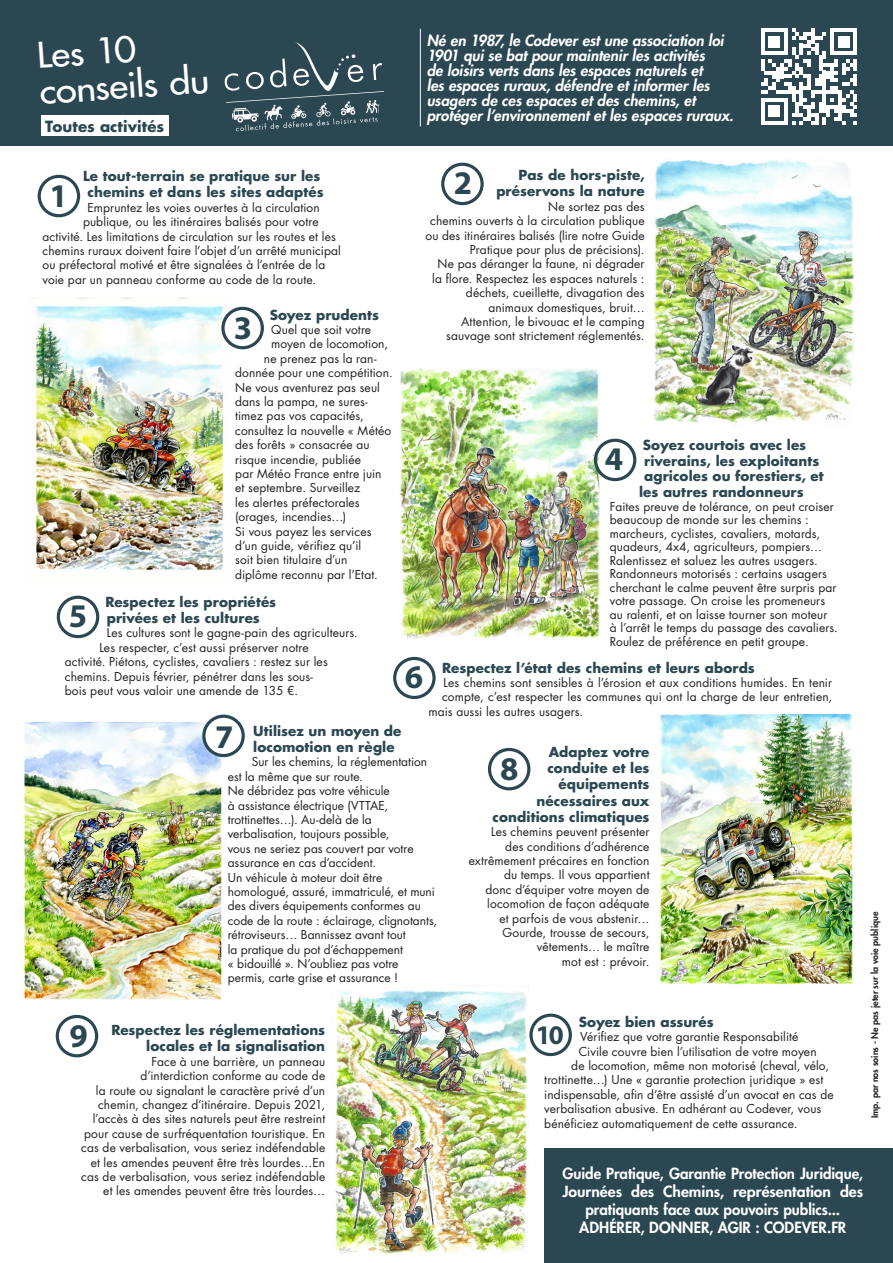
<style>
.page{position:relative;width:893px;height:1263px;background:#fff}
.page>*{position:absolute;margin:0;border:0;box-sizing:border-box;transform-origin:0 0}
.t1{font:500 34.5px/36px "Futura Std";color:#fff;scale:1.1 1}
.t2{font:700 33.15px "Myriad Pro";color:#2a4752}
.t3{font:700 27px "Myriad Pro";color:#2a4752}
.t4{font:italic 800 15px/15px "Futura Std";color:#fff}
.t5{font:800 15px/18px "Futura Std";color:#fff;text-align:center}
.t6{font:700 15px "Futura Std";letter-spacing:.005em;color:#2a4752}
.t7{font:700 13.5px/16.2px "Futura Std";letter-spacing:.005em;color:#2a4752;text-align:right}
.t8{font:12px/14.4px "Futura Std";letter-spacing:.01em;color:#231f20}
.t9{font:800 9px "Futura Std";color:#231f20}
</style>
<div class="page">
<div style="left:544px;top:1149px;width:349px;height:114px;background:#2a4752"></div>
<img style="left:659px;top:713px;width:194px;height:271px">
<img style="left:36px;top:298px;width:195px;height:272px">
<img style="left:24px;top:718px;width:200px;height:282px">
<img style="left:400px;top:368px;width:201px;height:271px">
<img style="left:335px;top:985px;width:192px;height:269px">
<img style="left:654px;top:160px;width:200px;height:263px">
<div style="left:393px;top:657px;width:43px;height:42px;border:3px solid #2a4752;border-radius:50%"></div>
<div style="left:57px;top:596px;width:42px;height:42px;border:3px solid #2a4752;border-radius:50%"></div>
<div style="left:594px;top:439px;width:42px;height:42px;border:3px solid #2a4752;border-radius:50%"></div>
<div style="left:38px;top:175px;width:42px;height:42px;border:3px solid #2a4752;border-radius:50%"></div>
<div style="left:441px;top:163px;width:43px;height:42px;border:3px solid #2a4752;border-radius:50%"></div>
<div style="left:221px;top:307px;width:43px;height:42px;border:3px solid #2a4752;border-radius:50%"></div>
<div style="left:204px;top:716px;width:39px;height:39px;background:#fff;border-radius:50%"></div>
<div style="left:202px;top:715px;width:43px;height:42px;border:3px solid #2a4752;border-radius:50%"></div>
<div style="left:488px;top:748px;width:42px;height:42px;border:3px solid #2a4752;border-radius:50%"></div>
<div style="left:56px;top:1015px;width:42px;height:42px;border:3px solid #2a4752;border-radius:50%"></div>
<div style="left:529px;top:1013px;width:43px;height:43px;border:3px solid #2a4752;border-radius:50%"></div>
<div style="left:0;top:0;width:893px;height:145px;background:#2a4752"></div>
<svg style="left:224px;top:42px;width:160px;height:90px"></svg>
<hr style="left:420px;top:29px;width:1px;height:97px;background:#fff">
<div style="left:41px;top:115px;width:127px;height:21px;background:#fff"></div>
<svg style="left:761px;top:28px;width:96px;height:97px"></svg>
<p class="t1" style="left:36px;top:38px;width:156px;rotate:-4deg">Les 10 conseils du</p>
<p class="t4" style="left:427px;top:33px;width:308px">Né en 1987, le Codever est une association loi 1901 qui se bat pour maintenir les activités<br>de loisirs verts dans les espaces naturels et<br>les espaces ruraux, défendre et informer les usagers de ces espaces et des chemins, et protéger l’environnement et les espaces ruraux.</p>
<p class="t6" style="left:45px;top:116px;width:120px">Toutes activités</p>
<p class="t7" style="left:83px;top:168px;width:242px;text-align:center">Le tout-terrain se pratique sur les chemins et dans les sites adaptés</p>
<p class="t8" style="left:88px;top:200px;width:234px">Empruntez les voies ouvertes à la circulation</p>
<p class="t8" style="left:83px;top:215px;width:237px">publique, ou les itinéraires balisés pour votre</p>
<p class="t8" style="left:43px;top:229px;width:295px">activité. Les limitations de circulation sur les routes et les</p>
<p class="t8" style="left:43px;top:244px;width:300px">chemins ruraux doivent faire l’objet d’un arrêté municipal</p>
<p class="t8" style="left:43px;top:258px;width:284px">ou préfectoral motivé et être signalées à l’entrée de la</p>
<p class="t8" style="left:43px;top:272px;width:275px">voie par un panneau conforme au code de la route.</p>
<p class="t2" style="left:49px;top:174px;width:20px">1</p>
<p class="t7" style="left:270px;top:306px;width:111px">Soyez prudents</p>
<p class="t8" style="left:271px;top:323px;width:101px">Quel que soit votre</p>
<p class="t8" style="left:271px;top:337px;width:118px">moyen de locomotion,</p>
<p class="t8" style="left:264px;top:351px;width:114px">ne prenez pas la ran-</p>
<p class="t8" style="left:235px;top:366px;width:159px">donnée pour une compétition.</p>
<p class="t8" style="left:235px;top:380px;width:158px">Ne vous aventurez pas seul dans la pampa, ne sures&shy;timez pas vos capacités, consultez la nouvelle « Météo des forêts » consacrée au risque incendie, publiée<br>par Météo France entre juin et septembre. Surveillez<br>les alertes préfectorales (orages, incendies…)</p>
<p class="t8" style="left:235px;top:524px;width:144px">Si vous payez les services d’un guide, vérifiez qu’il soit bien titulaire d’un diplôme reconnu par l’Etat.</p>
<p class="t2" style="left:234px;top:306px;width:20px">3</p>
<p class="t7" style="left:105px;top:593px;width:172px;text-align:left">Respectez les propriétés privées et les cultures</p>
<p class="t8" style="left:107px;top:626px;width:253px">Les cultures sont le gagne-pain des agriculteurs.</p>
<p class="t8" style="left:99px;top:640px;width:211px">Les respecter, c’est aussi préserver notre</p>
<p class="t8" style="left:65px;top:655px;width:264px">activité. Piétons, cyclistes, cavaliers : restez sur les</p>
<p class="t8" style="left:65px;top:669px;width:250px">chemins. Depuis février, pénétrer dans les sous-</p>
<p class="t8" style="left:65px;top:683px;width:235px">bois peut vous valoir une amende de 135 €.</p>
<p class="t2" style="left:69px;top:594px;width:20px">5</p>
<p class="t7" style="left:496px;top:167px;width:150px">Pas de hors-piste, préservons la nature</p>
<p class="t8" style="left:425px;top:199px;width:221px;text-align:right">Ne sortez pas des<br>chemins ouverts à la circulation publique ou des itinéraires balisés (lire notre Guide Pratique pour plus de précisions).</p>
<p class="t8" style="left:432px;top:257px;width:214px;text-align:right">Ne pas déranger la faune, ni dégrader la flore. Respectez les espaces naturels : déchets, cueillette, divagation des animaux domestiques, bruit…</p>
<p class="t8" style="left:446px;top:314px;width:200px;text-align:right">Attention, le bivouac et le camping sauvage sont strictement réglementés.</p>
<p class="t2" style="left:454px;top:162px;width:20px">2</p>
<p class="t7" style="left:643px;top:436px;width:165px">Soyez courtois avec les</p>
<p class="t7" style="left:644px;top:452px;width:176px">riverains, les exploitants</p>
<p class="t7" style="left:644px;top:468px;width:181px">agricoles ou forestiers, et</p>
<p class="t7" style="left:639px;top:484px;width:166px">les autres randonneurs</p>
<p class="t8" style="left:610px;top:499px;width:225px;line-height:13.5px">Faites preuve de tolérance, on peut croiser beaucoup de monde sur les chemins : marcheurs, cyclistes, cavaliers, motards, quadeurs, 4x4, agriculteurs, pompiers… Ralentissez et saluez les autres usagers.</p>
<p class="t8" style="left:610px;top:567px;width:230px;line-height:13.5px">Randonneurs motorisés : certains usagers cherchant le calme peuvent être surpris par votre passage. On croise les promeneurs au ralenti, et on laisse tourner son moteur<br>à l’arrêt le temps du passage des cavaliers.<br>Roulez de préférence en petit groupe.</p>
<p class="t2" style="left:605px;top:437px;width:20px">4</p>
<p class="t7" style="left:442px;top:659px;width:314px">Respectez l’état des chemins et leurs abords</p>
<p class="t8" style="left:444px;top:676px;width:390px">Les chemins sont sensibles à l’érosion et aux conditions humides. En tenir</p>
<p class="t8" style="left:442px;top:690px;width:392px">compte, c’est respecter les communes qui ont la charge de leur entretien,</p>
<p class="t8" style="left:429px;top:704px;width:156px">mais aussi les autres usagers.</p>
<p class="t2" style="left:405px;top:656px;width:20px">6</p>
<p class="t7" style="left:253px;top:722px;width:150px;text-align:left">Utilisez un moyen de locomotion en règle</p>
<p class="t8" style="left:228px;top:755px;width:201px;text-indent:24px">Sur les chemins, la réglementation est la même que sur route.</p>
<p class="t8" style="left:228px;top:784px;width:187px">Ne débridez pas votre véhicule<br>à assistance électrique (VTTAE, trottinettes…). Au-delà de la verbalisation, toujours possible, vous ne seriez pas couvert par votre assurance en cas d’accident.</p>
<p class="t8" style="left:228px;top:870px;width:211px">Un véhicule à moteur doit être homologué, assuré, immatriculé, et muni des divers équipements conformes au code de la route : éclairage, clignotants, rétroviseurs… Bannissez avant tout<br>la pratique du pot d’échappement<br>« bidouillé ». N’oubliez pas votre permis, carte grise et assurance !</p>
<p class="t2" style="left:215px;top:715px;width:20px">7</p>
<p class="t7" style="left:111px;top:1022px;width:215px">Respectez les réglementations locales et la signalisation</p>
<p class="t8" style="left:81px;top:1054px;width:245px;text-align:right">Face à une barrière, un panneau d’interdiction conforme au code de<br>la route ou signalant le caractère privé d’un chemin, changez d’itinéraire. Depuis 2021, l’accès à des sites naturels peut être restreint pour cause de surfréquentation touristique. En cas de verbalisation, vous seriez indéfendable et les amendes peuvent être très lourdes…En cas de verbalisation, vous seriez indéfendable et les amendes peuvent être très lourdes…</p>
<p class="t2" style="left:70px;top:1014px;width:20px">9</p>
<p class="t7" style="left:493px;top:743px;width:158px">Adaptez votre conduite et les équipements nécessaires aux conditions climatiques</p>
<p class="t8" style="left:469px;top:825px;width:182px;text-align:right">Les chemins peuvent présenter<br>des conditions d’adhérence extrêmement précaires en fonction du temps. Il vous appartient<br>donc d’équiper votre moyen de locomotion de façon adéquate<br>et parfois de vous abstenir…</p>
<p class="t8" style="left:502px;top:925px;width:149px;text-align:right">Gourde, trousse de secours, vêtements… le maître<br>mot est : prévoir.</p>
<p class="t2" style="left:500px;top:747px;width:20px">8</p>
<p class="t7" style="left:579px;top:1013px;width:136px">Soyez bien assurés</p>
<p class="t8" style="left:580px;top:1030px;width:220px">Vérifiez que votre garantie Responsabilité</p>
<p class="t8" style="left:579px;top:1044px;width:239px">Civile couvre bien l’utilisation de votre moyen</p>
<p class="t8" style="left:571px;top:1058px;width:259px">de locomotion, même non motorisé (cheval, vélo,</p>
<p class="t8" style="left:544px;top:1073px;width:280px">trottinette…) Une « garantie protection juridique » est</p>
<p class="t8" style="left:544px;top:1087px;width:291px">indispensable, afin d’être assisté d’un avocat en cas de</p>
<p class="t8" style="left:544px;top:1102px;width:278px">verbalisation abusive. En adhérant au Codever, vous</p>
<p class="t8" style="left:544px;top:1116px;width:255px">bénéficiez automatiquement de cette assurance.</p>
<p class="t3" style="left:536px;top:1017px;width:29px">10</p>
<p class="t9" style="left:869px;top:1118px;width:208px;rotate:-90deg">Imp. par nos soins - Ne pas jeter sur la voie publique</p>
<p class="t5" style="left:562px;top:1165px;width:302px">Guide Pratique, Garantie Protection Juridique,<br>Journées des Chemins, représentation des pratiquants face aux pouvoirs publics...</p>
<p class="t5" style="left:579px;top:1219px;width:269px">ADHÉRER, DONNER, AGIR : CODEVER.FR</p>
</div>
